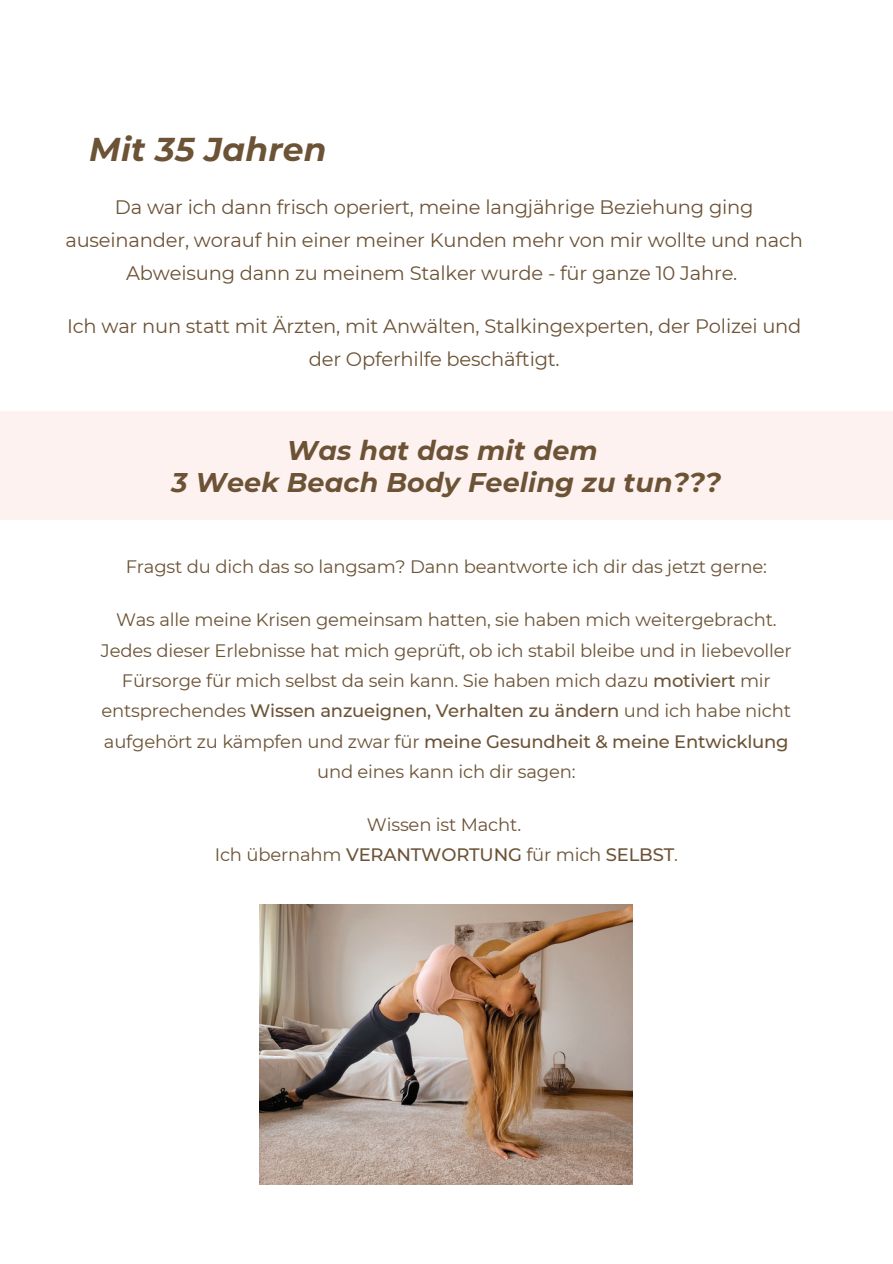
<style>
.page{position:relative;width:893px;height:1264px;background:#fff}
.page>*{position:absolute;margin:0;border:0;box-sizing:border-box;transform-origin:0 0}
.t1{font:italic 700 33px "Montserrat";letter-spacing:.005em;color:#6c5336}
.t2{font:italic 700 27px "Montserrat";letter-spacing:.005em;color:#6c5336}
.t3{font:19.5px/33px "Montserrat";letter-spacing:-.01em;color:#6c5336;text-align:center}
.t4{font:18px/30.3px "Montserrat";letter-spacing:-.01em;color:#6c5336;text-align:center}
.s1{font-weight:500}
</style>
<div class="page">
<div style="left:0;top:412px;width:892px;height:108px;background:#fdf2f0"></div>
<img style="left:259px;top:904px;width:373px;height:280px">
<p class="t1" style="left:89px;top:129px;width:239px">Mit 35 Jahren</p>
<p class="t3" style="left:65px;top:190px;width:739px">Da war ich dann frisch operiert, meine langjährige Beziehung ging auseinander, worauf hin einer meiner Kunden mehr von mir wollte und nach<br>Abweisung dann zu meinem Stalker wurde - für ganze 10 Jahre.</p>
<p class="t3" style="left:67px;top:309px;width:735px">Ich war nun statt mit Ärzten, mit Anwälten, Stalkingexperten, der Polizei und der Opferhilfe beschäftigt.</p>
<p class="t2" style="left:287px;top:433px;width:312px">Was hat das mit dem</p>
<p class="t2" style="left:171px;top:466px;width:551px">3 Week Beach Body Feeling zu tun???</p>
<p class="t4" style="left:126px;top:552px;width:642px">Fragst du dich das so langsam? Dann beantworte ich dir das jetzt gerne:</p>
<p class="t4" style="left:101px;top:604px;width:692px">Was alle meine Krisen gemeinsam hatten, sie haben mich weitergebracht.<br>Jedes dieser Erlebnisse hat mich geprüft, ob ich stabil bleibe und in liebevoller Fürsorge für mich selbst da sein kann. Sie haben mich dazu <span class="s1">motiviert</span> mir entsprechendes <span class="s1">Wissen anzueignen, Verhalten zu ändern</span> und ich habe nicht aufgehört zu kämpfen und zwar für <span class="s1">meine Gesundheit &amp; meine Entwicklung </span>und eines kann ich dir sagen:</p>
<p class="t4" style="left:367px;top:809px;width:156px">Wissen ist Macht.</p>
<p class="t4" style="left:215px;top:839px;width:464px">Ich übernahm <span class="s1">VERANTWORTUNG</span> für mich <span class="s1">SELBST</span>.</p>
</div>
